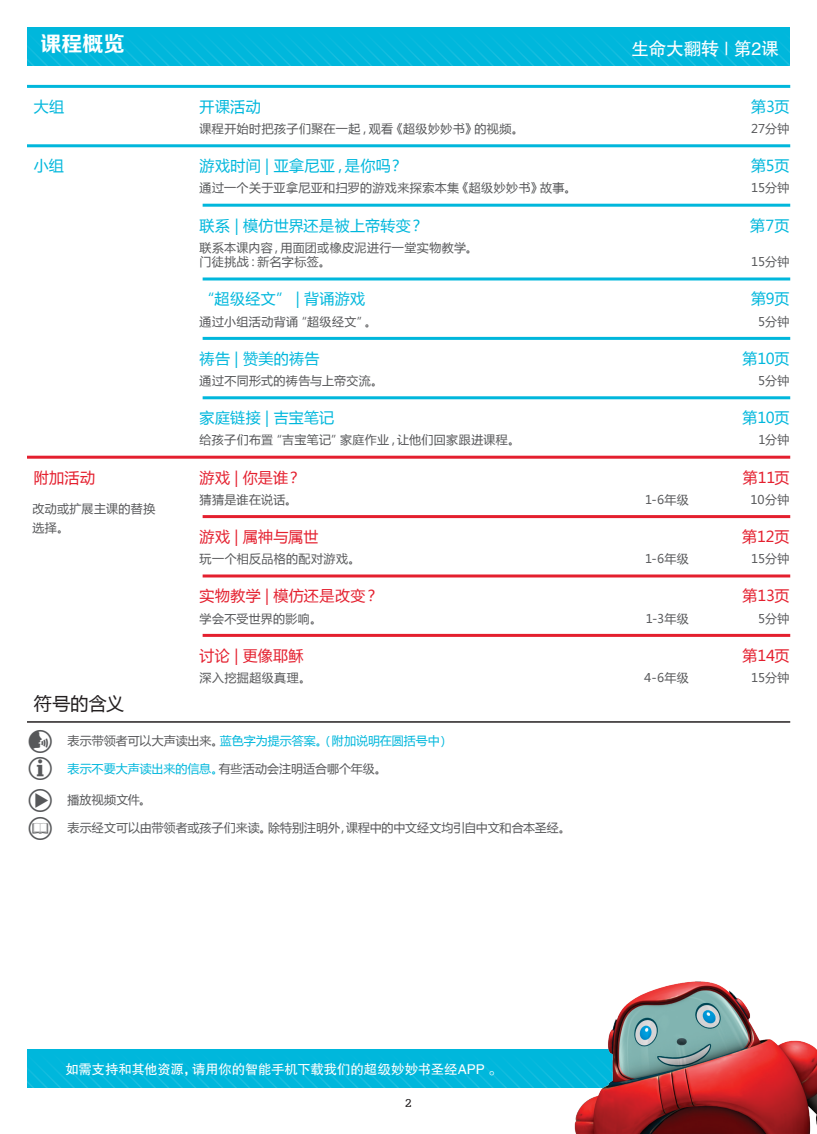
<style>
.page{position:relative;width:817px;height:1134px;background:#fff}
.page>*{position:absolute;margin:0;border:0;box-sizing:border-box;transform-origin:0 0}
.t1{font:21px "FZZCHJW GB1 0";color:#fff}
.t2{font:18px "FZHTJW GB1 0";letter-spacing:-.025em;color:#fff}
.t3{font:18px "Microsoft Ya Hei";letter-spacing:.015em;color:#231f20}
.t4{font:15px "Microsoft Ya Hei";letter-spacing:.02em;color:#00b7dc}
.t5{font:15px "Microsoft Ya Hei";letter-spacing:.01em;color:#e41f2e}
.t6{font:13.5px "FZHTJW GB1 0";letter-spacing:-.02em;color:#fff}
.t7{font:12px/19.5px "Microsoft Ya Hei";letter-spacing:.025em;color:#57585a}
.t8{font:12px "Microsoft Ya Hei";letter-spacing:-.005em;color:#57585a}
.t9{font:12px "Microsoft Ya Hei";letter-spacing:-.005em;color:#00b7dc}
.t10{font:12px "Microsoft Ya Hei";color:#57585a}
.t11{font:12px "Serifa";color:#231f20}
.s1{color:#57585a}
.s2{color:#00b7dc}
</style>
<div class="page">
<svg style="left:27px;top:27px;width:762px;height:39px;background:#02b7dc"></svg>
<svg style="left:27px;top:1049px;width:543px;height:39px;background:#02b7dc"></svg>
<hr style="left:27px;top:85px;width:763px;height:3px;background:#00b7dc">
<hr style="left:27px;top:144px;width:763px;height:3px;background:#00b7dc">
<hr style="left:202px;top:204px;width:588px;height:3px;background:#00b7dc">
<hr style="left:202px;top:277px;width:588px;height:3px;background:#00b7dc">
<hr style="left:202px;top:337px;width:588px;height:3px;background:#00b7dc">
<hr style="left:202px;top:396px;width:588px;height:3px;background:#00b7dc">
<hr style="left:27px;top:456px;width:763px;height:3px;background:#e41f2e">
<hr style="left:202px;top:515px;width:588px;height:3px;background:#e41f2e">
<hr style="left:202px;top:574px;width:588px;height:3px;background:#e41f2e">
<hr style="left:202px;top:634px;width:588px;height:3px;background:#e41f2e">
<hr style="left:27px;top:721px;width:763px;height:2px;background:#231f20">
<img style="left:570px;top:981px;width:246px;height:153px">
<h1 class="t1" style="left:40px;top:32px;width:86px">课程概览</h1>
<h2 class="t2" style="left:631px;top:39px;width:149px">生命大翻转 | 第2课</h2>
<p class="t4" style="left:34px;top:96px;width:32px">大组</p>
<p class="t4" style="left:200px;top:96px;width:63px">开课活动</p>
<p class="t4" style="left:751px;top:96px;width:40px">第3页</p>
<p class="t7" style="left:200px;top:119px;width:326px">课程开始时把孩子们聚在一起，观看《超级妙妙书》的视频。</p>
<p class="t7" style="left:751px;top:119px;width:40px">27分钟</p>
<p class="t4" style="left:34px;top:156px;width:32px">小组</p>
<p class="t4" style="left:200px;top:156px;width:205px">游戏时间 | 亚拿尼亚，是你吗？</p>
<p class="t4" style="left:751px;top:156px;width:40px">第5页</p>
<p class="t7" style="left:200px;top:178px;width:378px">通过一个关于亚拿尼亚和扫罗的游戏来探索本集《超级妙妙书》故事。</p>
<p class="t7" style="left:751px;top:178px;width:40px">15分钟</p>
<p class="t4" style="left:200px;top:215px;width:226px">联系 | 模仿世界还是被上帝转变？</p>
<p class="t4" style="left:750px;top:215px;width:41px">第7页</p>
<p class="t7" style="left:200px;top:240px;width:280px;line-height:14.4px">联系本课内容，用面团或橡皮泥进行一堂实物教学。门徒挑战：新名字标签。</p>
<p class="t7" style="left:751px;top:252px;width:40px">15分钟</p>
<p class="t4" style="left:200px;top:289px;width:167px">“超级经文” | 背诵游戏</p>
<p class="t4" style="left:751px;top:289px;width:40px">第9页</p>
<p class="t7" style="left:200px;top:311px;width:178px">通过小组活动背诵“超级经文”。</p>
<p class="t7" style="left:758px;top:311px;width:33px">5分钟</p>
<p class="t4" style="left:200px;top:348px;width:121px">祷告 | 赞美的祷告</p>
<p class="t4" style="left:742px;top:348px;width:49px">第10页</p>
<p class="t7" style="left:200px;top:371px;width:185px">通过不同形式的祷告与上帝交流。</p>
<p class="t7" style="left:758px;top:371px;width:33px">5分钟</p>
<p class="t4" style="left:200px;top:408px;width:136px">家庭链接 | 吉宝笔记</p>
<p class="t4" style="left:742px;top:408px;width:49px">第10页</p>
<p class="t7" style="left:200px;top:430px;width:322px">给孩子们布置“吉宝笔记”家庭作业，让他们回家跟进课程。</p>
<p class="t7" style="left:758px;top:430px;width:32px">1分钟</p>
<p class="t5" style="left:34px;top:467px;width:63px">附加活动</p>
<p class="t5" style="left:200px;top:467px;width:103px">游戏 | 你是谁？</p>
<p class="t5" style="left:742px;top:467px;width:48px">第11页</p>
<p class="t7" style="left:200px;top:489px;width:99px">猜猜是谁在说话。</p>
<p class="t7" style="left:645px;top:489px;width:45px">1-6年级</p>
<p class="t7" style="left:750px;top:489px;width:40px">10分钟</p>
<p class="t5" style="left:200px;top:527px;width:120px">游戏 | 属神与属世</p>
<p class="t5" style="left:742px;top:527px;width:49px">第12页</p>
<p class="t7" style="left:200px;top:549px;width:162px">玩一个相反品格的配对游戏。</p>
<p class="t7" style="left:645px;top:549px;width:45px">1-6年级</p>
<p class="t7" style="left:751px;top:549px;width:40px">15分钟</p>
<p class="t5" style="left:200px;top:586px;width:181px">实物教学 | 模仿还是改变？</p>
<p class="t5" style="left:742px;top:586px;width:49px">第13页</p>
<p class="t7" style="left:200px;top:608px;width:124px">学会不受世界的影响。</p>
<p class="t7" style="left:645px;top:608px;width:45px">1-3年级</p>
<p class="t7" style="left:758px;top:608px;width:33px">5分钟</p>
<p class="t5" style="left:200px;top:645px;width:105px">讨论 | 更像耶稣</p>
<p class="t5" style="left:742px;top:645px;width:48px">第14页</p>
<p class="t7" style="left:200px;top:668px;width:113px">深入挖掘超级真理。</p>
<p class="t7" style="left:644px;top:668px;width:46px">4-6年级</p>
<p class="t7" style="left:751px;top:668px;width:40px">15分钟</p>
<h2 class="t3" style="left:34px;top:692px;width:92px">符号的含义</h2>
<p class="t9" style="left:68px;top:733px;width:383px"><span class="s1">表示带领者可以大声读出来。</span>蓝色字为提示答案。（附加说明在圆括号中）</p>
<p class="t10" style="left:68px;top:761px;width:321px"><span class="s2">表示不要大声读出来的信息。</span>有些活动会注明适合哪个年级。</p>
<p class="t7" style="left:68px;top:790px;width:85px">播放视频文件。</p>
<p class="t8" style="left:68px;top:820px;width:504px">表示经文可以由带领者或孩子们来读。除特别注明外，课程中的中文经文均引自中文和合本圣经。</p>
<p class="t7" style="left:32px;top:498px;width:125px">改动或扩展主课的替换选择。</p>
<p class="t6" style="left:65px;top:1061px;width:438px">如需支持和其他资源，请用你的智能手机下载我们的超级妙妙书圣经APP 。</p>
<p class="t11" style="left:405px;top:1096px;width:8px">2</p>
</div>
